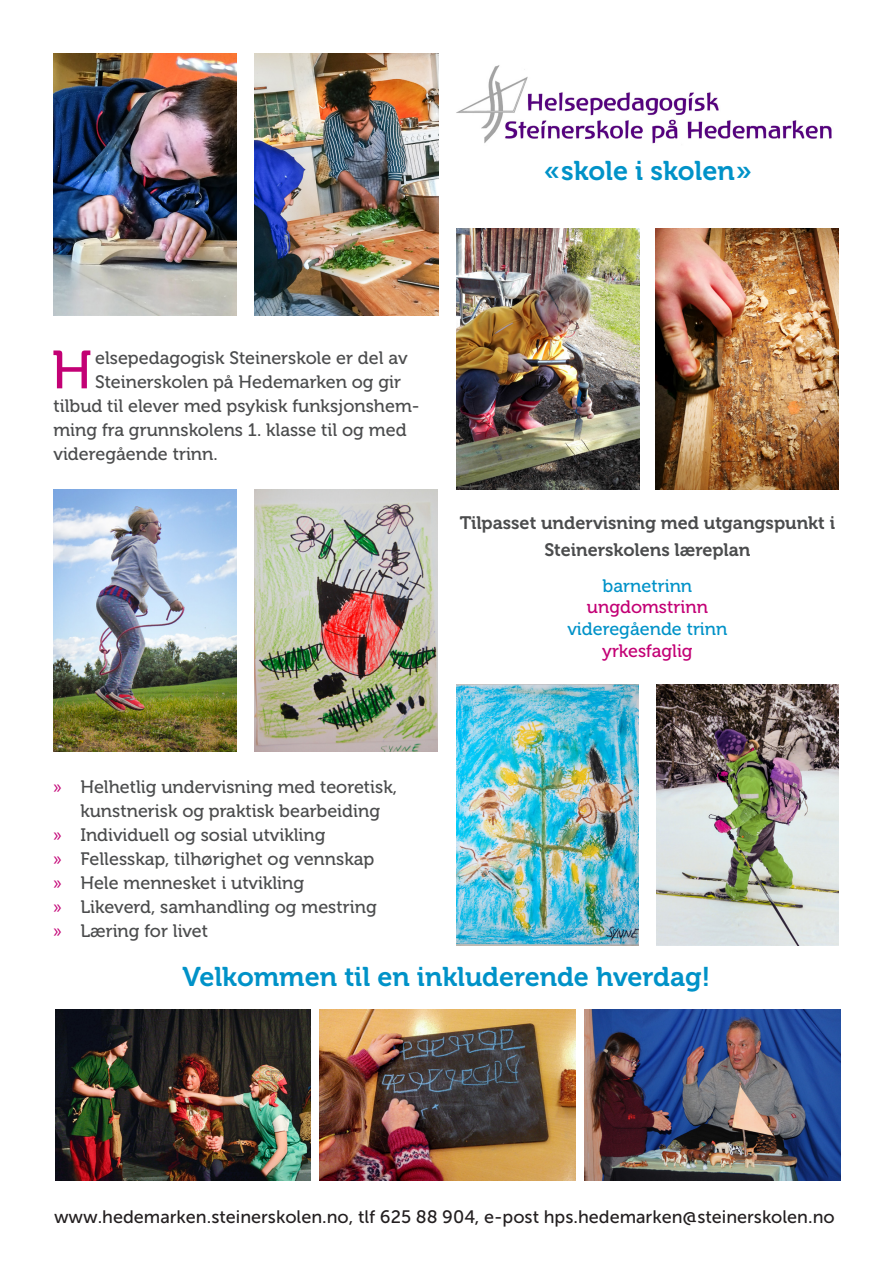
<style>
.page{position:relative;width:893px;height:1263px;background:#fff}
.page>*{position:absolute;margin:0;border:0;box-sizing:border-box;transform-origin:0 0}
.t1{font:53.55px "Museo 500";color:#c30175}
.t2{font:27px "Museo 700";color:#0092c8}
.t3{font:18px/24px "Museo 500";color:#4b4c4d;text-align:center}
.t4{font:18px "Museo Sans 500";color:#231f20}
.t5{font:18px/27px "Museo 700";color:#4b4c4d;text-align:center}
.t6{font:18px "Museo 500";color:#0092c8}
.t7{font:18px "Museo 500";color:#c30175}
.s1{font-family:"Myriad Pro";font-size:19.5px;color:#c30175}
</style>
<div class="page">
<img style="left:456px;top:65px;width:376px;height:79px">
<img style="left:53px;top:490px;width:183px;height:261px">
<img style="left:254px;top:490px;width:183px;height:261px">
<img style="left:456px;top:228px;width:183px;height:262px">
<img style="left:656px;top:228px;width:183px;height:262px">
<img style="left:656px;top:684px;width:183px;height:261px">
<img style="left:456px;top:684px;width:183px;height:261px">
<img style="left:53px;top:54px;width:184px;height:261px">
<img style="left:255px;top:54px;width:183px;height:261px">
<img style="left:320px;top:1010px;width:255px;height:170px">
<img style="left:585px;top:1010px;width:255px;height:170px">
<img style="left:55px;top:1010px;width:255px;height:170px">
<p class="t2" style="left:544px;top:156px;width:210px">«skole i skolen»</p>
<p class="t1" style="left:51px;top:341px;width:43px">H</p>
<p class="t3" style="left:95px;top:346px;width:314px">elsepedagogisk Steinerskole er del av</p>
<p class="t3" style="left:95px;top:370px;width:308px">Steinerskolen på Hedemarken og gir</p>
<p class="t3" style="left:53px;top:394px;width:368px">tilbud til elever med psykisk funksjonshem-</p>
<p class="t3" style="left:53px;top:418px;width:355px">ming fra grunnskolens 1. klasse til og med</p>
<p class="t3" style="left:53px;top:442px;width:166px">videregående trinn.</p>
<p class="t5" style="left:460px;top:509px;width:377px">Tilpasset undervisning med utgangspunkt i<br>Steinerskolens læreplan</p>
<p class="t6" style="left:603px;top:576px;width:91px">barnetrinn</p>
<p class="t7" style="left:587px;top:597px;width:122px">ungdomstrinn</p>
<p class="t6" style="left:567px;top:619px;width:162px">videregående trinn</p>
<p class="t7" style="left:602px;top:641px;width:92px">yrkesfaglig</p>
<p class="t3" style="left:53px;top:775px;width:345px"><span class="s1">»</span> Helhetlig undervisning med teoretisk, kunstnerisk og praktisk bearbeiding</p>
<p class="t3" style="left:53px;top:823px;width:274px"><span class="s1">»</span> Individuell og sosial utvikling</p>
<p class="t3" style="left:53px;top:847px;width:322px"><span class="s1">»</span> Fellesskap, tilhørighet og vennskap</p>
<p class="t3" style="left:53px;top:871px;width:252px"><span class="s1">»</span> Hele mennesket i utvikling</p>
<p class="t3" style="left:53px;top:895px;width:325px"><span class="s1">»</span> Likeverd, samhandling og mestring</p>
<p class="t3" style="left:53px;top:919px;width:156px"><span class="s1">»</span> Læring for livet</p>
<p class="t2" style="left:182px;top:962px;width:530px">Velkommen til en inkluderende hverdag!</p>
<p class="t4" style="left:54px;top:1207px;width:782px">www.hedemarken.steinerskolen.no, tlf 625 88 904, e-post hps.hedemarken@steinerskolen.no</p>
</div>
